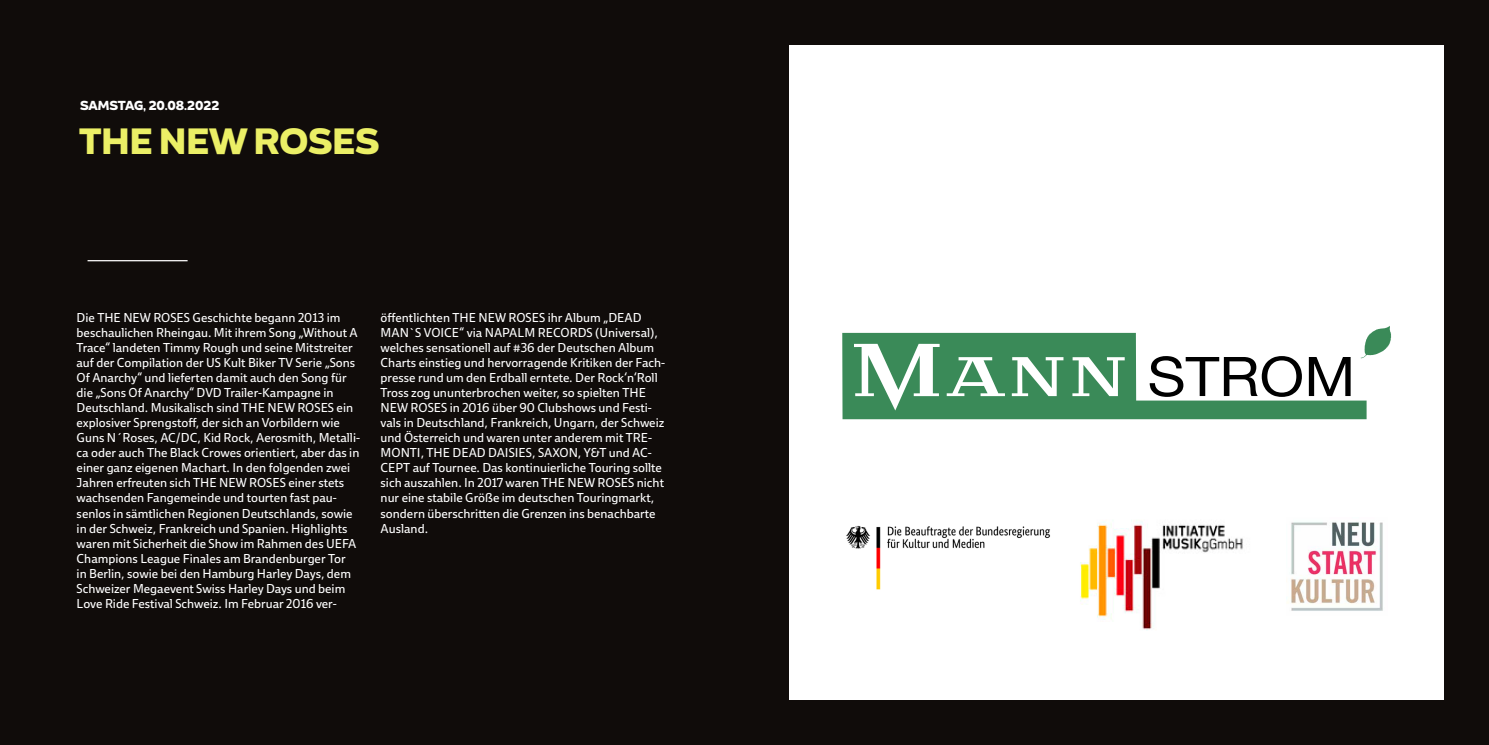
<style>
.page{position:relative;width:1489px;height:745px;background:#fff}
.page>*{position:absolute;margin:0;border:0;box-sizing:border-box;transform-origin:0 0}
.t1{font:700 35px "Blanc";color:#ebef66}
.t2{font:12.5px/15px "Ebony";color:#fff}
.t3{font:700 12.5px "Blanc";color:#fff}
</style>
<div class="page">
<div style="left:0;top:0;width:1488px;height:744px;background:#100c0a"></div>
<div style="left:789px;top:45px;width:654px;height:654px;background:#fff"></div>
<hr style="left:88px;top:260px;width:100px;height:1px;background:#fff">
<svg style="left:1366px;top:326px;width:24px;height:30px"></svg>
<svg style="left:842px;top:332px;width:524px;height:87px;fill:#3a8a58"></svg>
<svg style="left:1149px;top:356px;width:152px;height:40px"></svg>
<svg style="left:1308px;top:357px;width:42px;height:39px"></svg>
<img style="left:1287px;top:522px;width:96px;height:89px">
<img style="left:1080px;top:520px;width:163px;height:111px">
<img style="left:846px;top:525px;width:204px;height:65px">
<p class="t3" style="left:80px;top:97px;width:141px">SAMSTAG, 20.08.2022</p>
<h1 class="t1" style="left:79px;top:118px;width:302px">THE NEW ROSES</h1>
<p class="t2" style="left:77px;top:310px;width:285px">Die THE NEW ROSES Geschichte begann 2013 im beschaulichen Rheingau. Mit ihrem Song „Without A Trace“ landeten Timmy Rough und seine Mitstreiter auf der Compilation der US Kult Biker TV Serie „Sons Of Anarchy“ und lieferten damit auch den Song für die „Sons Of Anarchy“ DVD Trailer-Kampagne in Deutschland. Musikalisch sind THE NEW ROSES ein explosiver Sprengstoff, der sich an Vorbildern wie Guns N´Roses, AC/DC, Kid Rock, Aerosmith, Metalli&shy;ca oder auch The Black Crowes orientiert, aber das in einer ganz eigenen Machart. In den folgenden zwei Jahren erfreuten sich THE NEW ROSES einer stets wachsenden Fangemeinde und tourten fast pau&shy;senlos in sämtlichen Regionen Deutschlands, sowie in der Schweiz, Frankreich und Spanien. Highlights waren mit Sicherheit die Show im Rahmen des UEFA Champions League Finales am Brandenburger Tor<br>in Berlin, sowie bei den Hamburg Harley Days, dem Schweizer Megaevent Swiss Harley Days und beim Love Ride Festival Schweiz. Im Februar 2016 ver-</p>
<p class="t2" style="left:380px;top:310px;width:286px">öffentlichten THE NEW ROSES ihr Album „DEAD MAN`S VOICE“ via NAPALM RECORDS (Universal), welches sensationell auf #36 der Deutschen Album Charts einstieg und hervorragende Kritiken der Fach&shy;presse rund um den Erdball erntete. Der Rock‘n‘Roll Tross zog ununterbrochen weiter, so spielten THE NEW ROSES in 2016 über 90 Clubshows und Festi&shy;vals in Deutschland, Frankreich, Ungarn, der Schweiz und Österreich und waren unter anderem mit TRE-MONTI, THE DEAD DAISIES, SAXON, Y&amp;T und AC-CEPT auf Tournee. Das kontinuierliche Touring sollte sich auszahlen. In 2017 waren THE NEW ROSES nicht nur eine stabile Größe im deutschen Touringmarkt, sondern überschritten die Grenzen ins benachbarte Ausland.</p>
</div>
